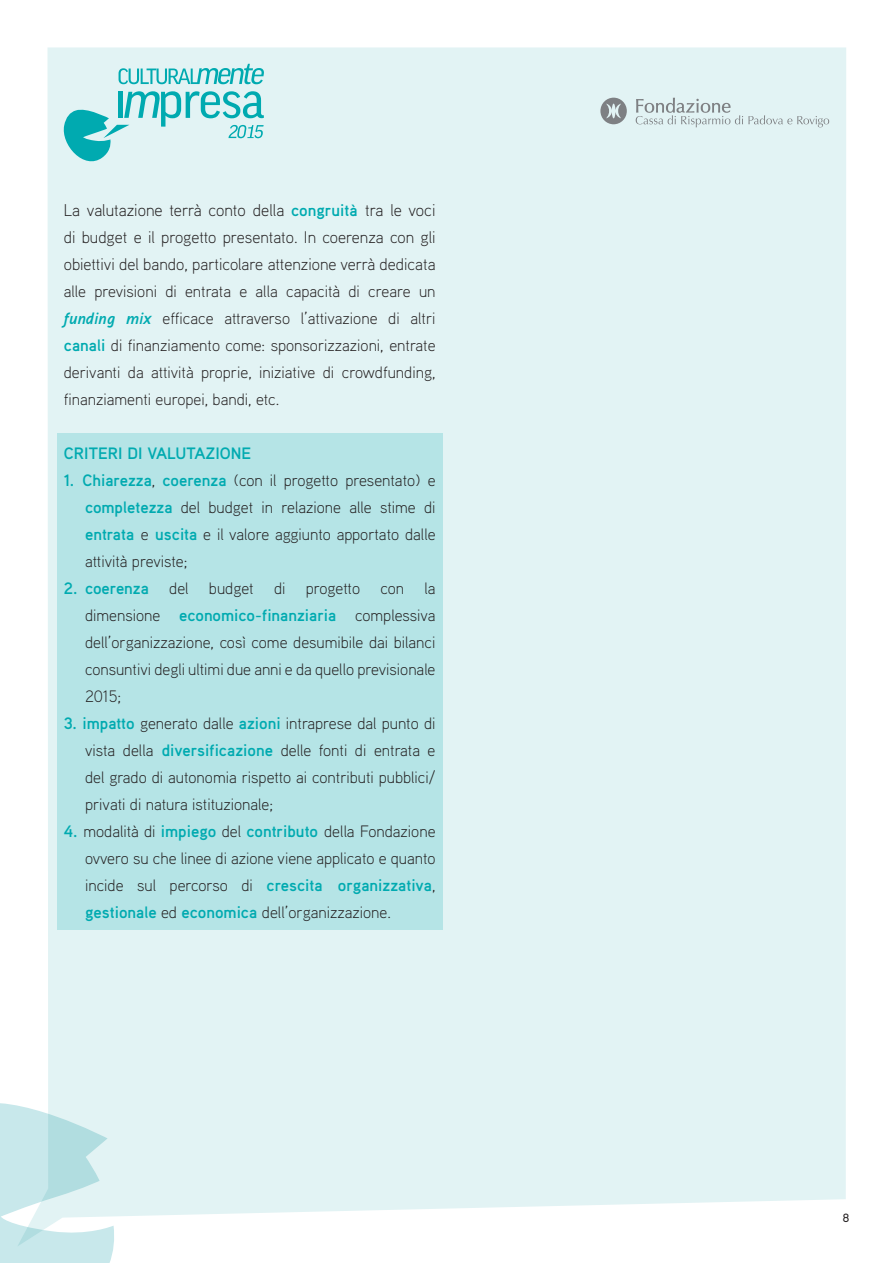
<style>
.page{position:relative;width:893px;height:1263px;background:#fff}
.page>*{position:absolute;margin:0;border:0;box-sizing:border-box;transform-origin:0 0}
.t1{font:300 16.95px "Aaux Pro";color:#231f20}
.t2{font:300 16.8px/27px "Aaux Pro";color:#231f20}
.t3{font:300 16.5px/27px "Aaux Pro";color:#231f20;text-align:justify}
.t4{font:700 16.5px "Aaux Pro";color:#00aab0}
.t5{font:500 12px "Aaux Pro";color:#231f20}
.s1{font-weight:700;font-size:16.5px;color:#00aab0}
.s2{font-weight:700;font-style:italic;color:#00aab0}
.s3{font-weight:700;color:#00aab0}
</style>
<div class="page">
<div style="left:47px;top:47px;width:799px;height:1170px;background:#e2f3f4"></div>
<svg style="left:0;top:1101px;width:116px;height:162px;background:#cfeaed"></svg>
<svg style="left:119px;top:64px;width:145px;height:20px;background:#97dadd"></svg>
<svg style="left:60px;top:91px;width:204px;height:80px;background:#afe2e4"></svg>
<svg style="left:600px;top:98px;width:27px;height:26px"></svg>
<svg style="left:636px;top:98px;width:193px;height:29px;background:#d4e3e4"></svg>
<div style="left:57px;top:434px;width:386px;height:496px;background:#b5e4e6"></div>
<p class="t1" style="left:64px;top:199px;width:373px">La valutazione terrà conto della <span class="s1">congruità</span> tra le voci</p>
<p class="t2" style="left:64px;top:223px;width:373px">di budget e il progetto presentato. In coerenza con gli obiettivi del bando, particolare attenzione verrà dedicata</p>
<p class="t3" style="left:64px;top:277px;width:373px">alle previsioni di entrata e alla capacità di creare un <span class="s2">funding mix</span> efficace attraverso l’attivazione di altri <span class="s3">canali</span> di finanziamento come: sponsorizzazioni, entrate derivanti da attività proprie, iniziative di crowdfunding, finanziamenti europei, bandi, etc.</p>
<p class="t4" style="left:64px;top:443px;width:189px">CRITERI DI VALUTAZIONE</p>
<p class="t3" style="left:85px;top:466px;width:352px;text-indent:-21px"><span class="s3">1. Chiarezza</span>, <span class="s3">coerenza</span> (con il progetto presentato) e <span class="s3">completezza</span> del budget in relazione alle stime di <span class="s3">entrata</span> e <span class="s3">uscita</span> e il valore aggiunto apportato dalle attività previste;</p>
<p class="t3" style="left:85px;top:574px;width:352px;text-indent:-21px"><span class="s3">2. coerenza</span> del budget di progetto con la dimensione <span class="s3">economico-finanziaria</span> complessiva dell’organizzazione, così come desumibile dai bilanci consuntivi degli ultimi due anni e da quello previsionale 2015;</p>
<p class="t3" style="left:85px;top:709px;width:352px;text-indent:-21px"><span class="s3">3. impatto</span> generato dalle <span class="s3">azioni</span> intraprese dal punto di vista della <span class="s3">diversificazione</span> delle fonti di entrata e del grado di autonomia rispetto ai contributi pubblici/ privati di natura istituzionale;</p>
<p class="t3" style="left:85px;top:817px;width:352px;text-indent:-21px"><span class="s3">4.</span> modalità di <span class="s3">impiego</span> del <span class="s3">contributo</span> della Fondazione ovvero su che linee di azione viene applicato e quanto incide sul percorso di <span class="s3">crescita organizzativa</span>, <span class="s3">gestionale</span> ed <span class="s3">economica</span> dell’organizzazione.</p>
<p class="t5" style="left:843px;top:1210px;width:8px">8</p>
</div>
